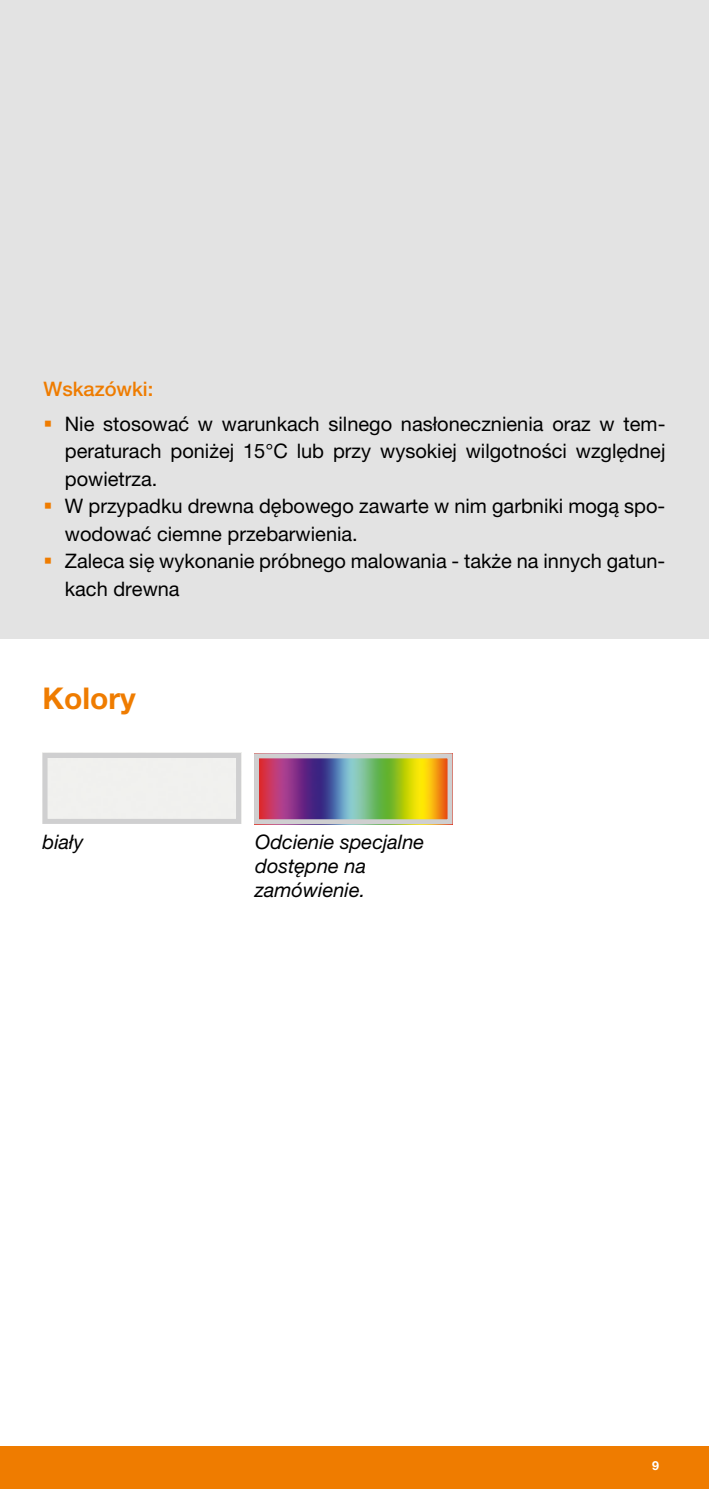
<style>
.page{position:relative;width:709px;height:1489px;background:#fff}
.page>*{position:absolute;margin:0;border:0;box-sizing:border-box;transform-origin:0 0}
.t1{font:700 30px "Helvetica Neue LT Pro";color:#ef7c00}
.t2{font:20px/27.5px "Helvetica Neue LT Pro";color:#000}
.t3{font:italic 20px/24px "Helvetica Neue LT Pro";color:#000}
.t4{font:500 20px "Helvetica Neue LT Pro";color:#ef7c00}
.t5{font:700 12.5px "Helvetica Neue LT Pro";color:#fff}
</style>
<div class="page">
<div style="left:0;top:1446px;width:709px;height:42px;background:#ef7c00"></div>
<div style="left:43px;top:753px;width:198px;height:70px;border:5px solid #cfcfd0"></div>
<img style="left:260px;top:759px;width:186px;height:59px">
<div style="left:254px;top:753px;width:198px;height:71px;border:5px solid #cfcfd0"></div>
<div style="left:0;top:0;width:709px;height:638px;background:#e3e3e3"></div>
<p class="t4" style="left:44px;top:377px;width:111px">Wskazówki:</p>
<p class="t2" style="left:65px;top:409px;width:602px">Nie stosować w warunkach silnego nasłonecznienia oraz w tem&shy;peraturach poniżej 15°C lub przy wysokiej wilgotności względnej powietrza.<br>W przypadku drewna dębowego zawarte w nim garbniki mogą spo&shy;wodować ciemne przebarwienia.<br>Zaleca się wykonanie próbnego malowania - także na innych gatun&shy;kach drewna</p>
<h1 class="t1" style="left:43px;top:680px;width:95px">Kolory</h1>
<p class="t3" style="left:43px;top:829px;width:42px">biały</p>
<p class="t3" style="left:255px;top:829px;width:170px">Odcienie specjalne dostępne na zamówienie.</p>
<p class="t5" style="left:652px;top:1457px;width:8px">9</p>
</div>
